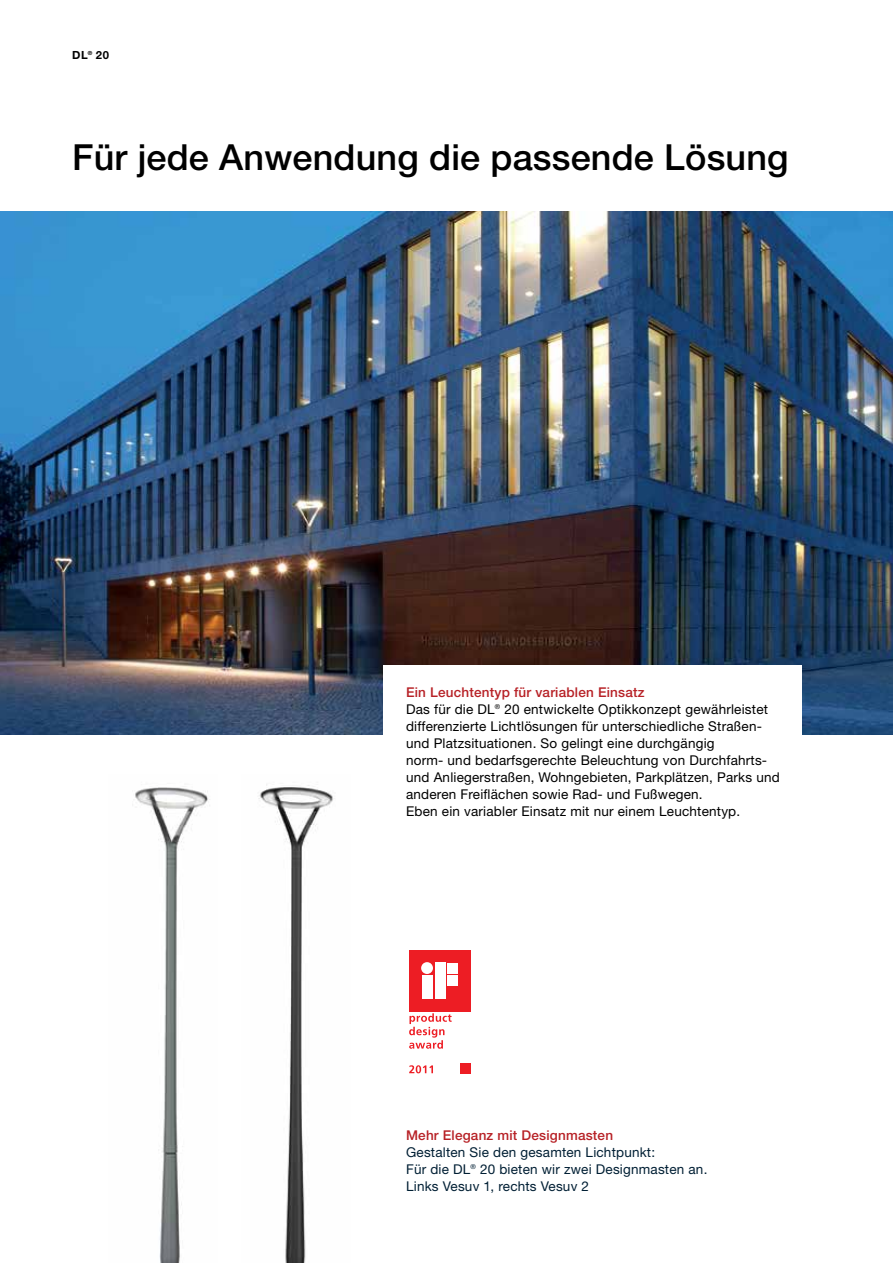
<style>
.page{position:relative;width:893px;height:1263px;background:#fff}
.page>*{position:absolute;margin:0;border:0;box-sizing:border-box;transform-origin:0 0}
.t1{font:500 36px "Helvetica Neue LT Pro";letter-spacing:.005em;color:#000}
.t2{font:13.5px/17px "Helvetica Neue LT Pro";letter-spacing:.015em;color:#000}
.t3{font:13.5px/17px "Helvetica Neue LT Pro";letter-spacing:.015em;color:#001f34}
.t4{font:500 13.5px "Helvetica Neue LT Pro";letter-spacing:.015em;color:#b72126}
.t5{font:700 11.25px "Helvetica Neue LT Pro";color:#000}
.s1{font-weight:500;color:#b72126}
</style>
<div class="page">
<img style="left:0;top:211px;width:893px;height:523px">
<img style="left:132px;top:787px;width:78px;height:476px">
<img style="left:258px;top:784px;width:76px;height:479px">
<div style="left:383px;top:665px;width:418px;height:138px;background:#fff"></div>
<svg style="left:409px;top:1013px;width:43px;height:36px"></svg>
<svg style="left:409px;top:1065px;width:24px;height:8px"></svg>
<div style="left:460px;top:1063px;width:10px;height:10px;background:#ed1d24"></div>
<div style="left:409px;top:950px;width:61px;height:61px;background:#ed1d24"></div>
<div style="left:422px;top:976px;width:10px;height:23px;background:#fff"></div>
<div style="left:421px;top:962px;width:12px;height:12px;background:#fff;border-radius:50%"></div>
<div style="left:448px;top:963px;width:10px;height:10px;background:#fff"></div>
<div style="left:435px;top:963px;width:10px;height:36px;background:#fff"></div>
<div style="left:448px;top:976px;width:10px;height:10px;background:#fff"></div>
<p class="t5" style="left:72px;top:48px;width:38px">DL<sup>®</sup> 20</p>
<h1 class="t1" style="left:72px;top:136px;width:718px">Für jede Anwendung die passende Lösung</h1>
<p class="t2" style="left:406px;top:684px;width:375px"><span class="s1">Ein Leuchtentyp für variablen Einsatz<br></span>Das für die DL<sup>®</sup> 20 entwickelte Optikkonzept gewährleistet differenzierte Lichtlösungen für unterschiedliche Straßen&shy;und Platzsituationen. So gelingt eine durchgängig<br>norm- und bedarfsgerechte Beleuchtung von Durchfahrts&shy;und Anliegerstraßen, Wohngebieten, Parkplätzen, Parks und anderen Freiflächen sowie Rad- und Fußwegen.<br>Eben ein variabler Einsatz mit nur einem Leuchtentyp.</p>
<p class="t4" style="left:406px;top:1127px;width:208px">Mehr Eleganz mit Designmasten</p>
<p class="t3" style="left:406px;top:1143px;width:303px">Gestalten Sie den gesamten Lichtpunkt:<br>Für die DL<sup>®</sup> 20 bieten wir zwei Designmasten an.<br>Links Vesuv 1, rechts Vesuv 2</p>
</div>
